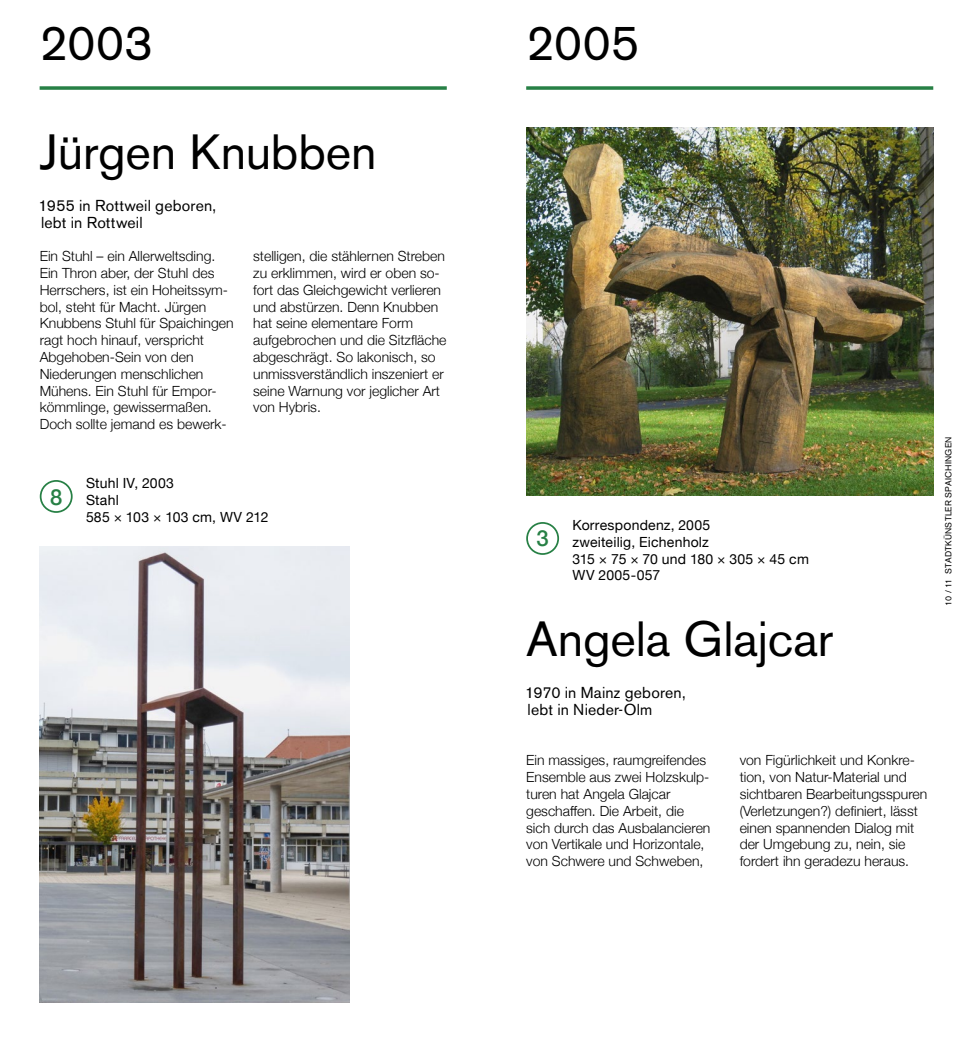
<style>
.page{position:relative;width:973px;height:1042px;background:#fff}
.page>*{position:absolute;margin:0;border:0;box-sizing:border-box;transform-origin:0 0}
.t1{font:49px "Akzidenz Grotesk BE";letter-spacing:-.005em;color:#000}
.t2{font:500 22.05px "Helvetica Neue";color:#278045}
.t3{font:15.75px/16.8px "Akzidenz Grotesk BE";letter-spacing:.01em;color:#000}
.t4{font:300 14px/16.8px "Helvetica Neue";color:#000}
.t5{font:14px/16.8px "Helvetica Neue";letter-spacing:.015em;color:#000}
.t6{font:8.75px "Akzidenz Grotesk BE";letter-spacing:.03em;color:#000}
</style>
<div class="page">
<img style="left:39px;top:86px;width:895px;height:917px">
<h1 class="t1" style="left:40px;top:13px;width:115px">2003</h1>
<h1 class="t1" style="left:40px;top:122px;width:338px">Jürgen Knubben</h1>
<p class="t3" style="left:39px;top:197px;width:179px">1955 in Rottweil geboren, lebt in Rottweil</p>
<p class="t4" style="left:40px;top:247px;width:195px">Ein Stuhl – ein Allerweltsding.<br>Ein Thron aber, der Stuhl des<br>Herrschers, ist ein Hoheitssym&shy;bol, steht für Macht. Jürgen<br>Knubbens Stuhl für Spaichingen ragt hoch hinauf, verspricht<br>Abgehoben-Sein von den<br>Niederungen menschlichen<br>Mühens. Ein Stuhl für Empor&shy;kömmlinge, gewissermaßen.<br>Doch sollte jemand es bewerk-</p>
<p class="t4" style="left:253px;top:247px;width:195px">stelligen, die stählernen Streben zu erklimmen, wird er oben so&shy;fort das Gleichgewicht verlieren und abstürzen. Denn Knubben hat seine elementare Form aufgebrochen und die Sitzfläche abgeschrägt. So lakonisch, so unmissverständlich inszeniert er seine Warnung vor jeglicher Art von Hybris.</p>
<h2 class="t2" style="left:50px;top:479px;width:14px">8</h2>
<p class="t5" style="left:86px;top:475px;width:184px">Stuhl IV, 2003<br>Stahl<br>585 × 103 × 103 cm, WV 212</p>
<h1 class="t1" style="left:526px;top:13px;width:115px">2005</h1>
<h2 class="t2" style="left:536px;top:521px;width:14px">3</h2>
<p class="t5" style="left:572px;top:517px;width:238px">Korrespondenz, 2005<br>zweiteilig, Eichenholz<br>315 × 75 × 70 und 180 × 305 × 45 cm<br>WV 2005-057</p>
<h1 class="t1" style="left:526px;top:610px;width:308px">Angela Glajcar</h1>
<p class="t3" style="left:525px;top:684px;width:162px">1970 in Mainz geboren, lebt in Nieder-Olm</p>
<p class="t4" style="left:526px;top:751px;width:186px">Ein massiges, raumgreifendes<br>Ensemble aus zwei Holzskulp&shy;turen hat Angela Glajcar geschaffen. Die Arbeit, die sich durch das Ausbalancieren von Vertikale und Horizontale, von Schwere und Schweben,</p>
<p class="t4" style="left:739px;top:751px;width:189px">von Figürlichkeit und Konkre&shy;tion, von Natur-Material und sichtbaren Bearbeitungsspuren (Verletzungen?) definiert, lässt einen spannenden Dialog mit der Umgebung zu, nein, sie fordert ihn geradezu heraus.</p>
<p class="t6" style="left:943px;top:605px;width:171px;rotate:-90deg">10 / 11 STADTKÜNSTLER SPAICHINGEN</p>
</div>
